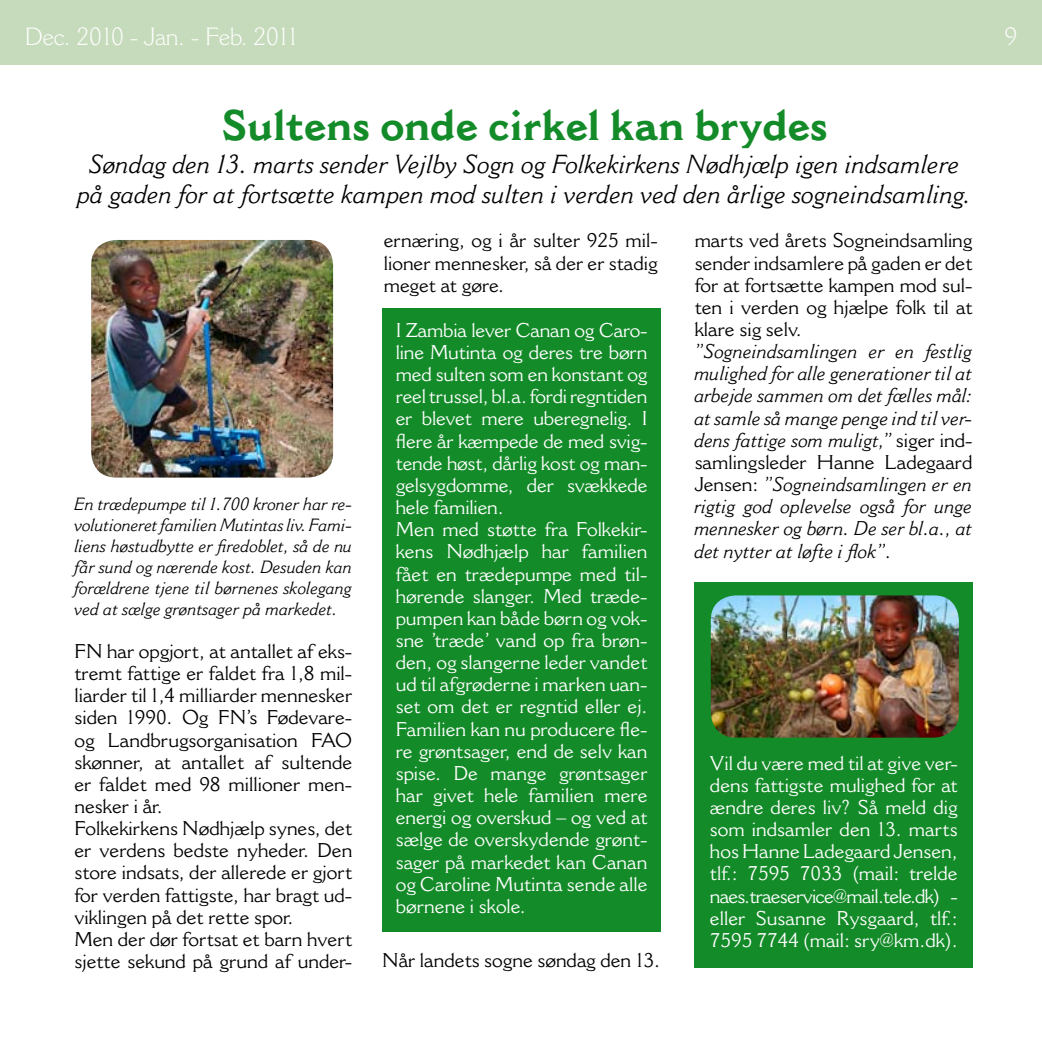
<style>
.page{position:relative;width:1042px;height:1042px;background:#fff}
.page>*{position:absolute;margin:0;border:0;box-sizing:border-box;transform-origin:0 0}
.t1{font:700 42px "Cantoria MT Std";color:#148b29}
.t2{font:italic 25.72px/29.8px "Cantoria MT Std";color:#000;text-align:center}
.t3{font:300 24.5px "Cantoria MT Std";color:#fff}
.t4{font:19.6px/22.2px "Cantoria MT Std";color:#fff}
.t5{font:19.6px/22.2px "Cantoria MT Std";color:#000;text-align:justify}
.t6{font:italic 19.6px/22.2px "Cantoria MT Std";color:#000;text-align:justify}
.t7{font:italic 17.5px/21px "Cantoria MT Std";color:#000;text-align:justify}
.s1{font-style:normal}
</style>
<div class="page">
<div style="left:0;top:0;width:1042px;height:64px;background:#c6dbbb"></div>
<img style="left:91px;top:240px;width:242px;height:237px">
<div style="left:382px;top:308px;width:278px;height:624px;background:#148b29"></div>
<div style="left:694px;top:582px;width:279px;height:385px;background:#148b29"></div>
<img style="left:711px;top:595px;width:248px;height:142px">
<p class="t3" style="left:25px;top:22px;width:274px">Dec. 2010 - Jan. - Feb. 2011</p>
<p class="t3" style="left:1004px;top:22px;width:14px">9</p>
<h1 class="t1" style="left:221px;top:100px;width:608px">Sultens onde cirkel kan brydes</h1>
<h2 class="t2" style="left:78px;top:149px;width:895px">Søndag den 13. marts sender Vejlby Sogn og Folkekirkens Nødhjælp igen indsamlere på gaden for at fortsætte kampen mod sulten i verden ved den årlige sogneindsamling.</h2>
<p class="t7" style="left:74px;top:493px;width:279px">En trædepumpe til 1.700 kroner har re&shy;volutioneret familien Mutintas liv. Fami&shy;liens høstudbytte er firedoblet, så de nu får sund og nærende kost. Desuden kan forældrene tjene til børnenes skolegang ved at sælge grøntsager på markedet.</p>
<p class="t5" style="left:74px;top:640px;width:279px;text-align:left">FN har opgjort, at antallet af eks&shy;tremt fattige er faldet fra 1,8 mil&shy;liarder til 1,4 milliarder mennesker siden 1990. Og FN’s Fødevare&shy;og Landbrugsorganisation FAO skønner, at antallet af sultende er faldet med 98 millioner men&shy;nesker i år.<br>Folkekirkens Nødhjælp synes, det er verdens bedste nyheder. Den store indsats, der allerede er gjort for verden fattigste, har bragt ud&shy;viklingen på det rette spor.<br>Men der dør fortsat et barn hvert sjette sekund på grund af under-</p>
<p class="t5" style="left:384px;top:229px;width:275px">ernæring, og i år sulter 925 mil&shy;lioner mennesker, så der er stadig meget at gøre.</p>
<p class="t4" style="left:396px;top:319px;width:253px">I Zambia lever Canan og Caro&shy;line Mutinta og deres tre børn med sulten som en konstant og reel trussel, bl.a. fordi regntiden er blevet mere uberegnelig. I flere år kæmpede de med svig&shy;tende høst, dårlig kost og man&shy;gelsygdomme, der svækkede hele familien.<br>Men med støtte fra Folkekir&shy;kens Nødhjælp har familien fået en trædepumpe med til&shy;hørende slanger. Med træde&shy;pumpen kan både børn og vok&shy;sne ’træde’ vand op fra brøn&shy;den, og slangerne leder vandet ud til afgrøderne i marken uan&shy;set om det er regntid eller ej.<br>Familien kan nu producere fle&shy;re grøntsager, end de selv kan spise. De mange grøntsager har givet hele familien mere energi og overskud – og ved at sælge de overskydende grønt&shy;sager på markedet kan Canan og Caroline Mutinta sende alle børnene i skole.</p>
<p class="t5" style="left:382px;top:949px;width:279px">Når landets sogne søndag den 13.</p>
<p class="t5" style="left:694px;top:229px;width:279px">marts ved årets Sogneindsamling sender indsamlere på gaden er det for at fortsætte kampen mod sul&shy;ten i verden og hjælpe folk til at klare sig selv.</p>
<p class="t6" style="left:694px;top:340px;width:279px">”Sogneindsamlingen er en festlig mulighed for alle generationer til at arbejde sammen om det fælles mål: at samle så mange penge ind til ver&shy;dens fattige som muligt,” <span class="s1">siger ind&shy;samlingsleder Hanne Ladegaard Jensen:</span> ”Sogneindsamlingen er en rigtig god oplevelse også for unge mennesker og børn. De ser bl.a., at det nytter at løfte i flok”.</p>
<p class="t4" style="left:710px;top:751px;width:249px;text-align:justify">Vil du være med til at give ver&shy;dens fattigste mulighed for at ændre deres liv? Så meld dig som indsamler den 13. marts hos Hanne Ladegaard Jensen, tlf.: 7595 7033 (mail: trelde naes.traeservice@mail.tele.dk) - eller Susanne Rysgaard, tlf.:<br>7595 7744 (mail: sry@km.dk).</p>
</div>
